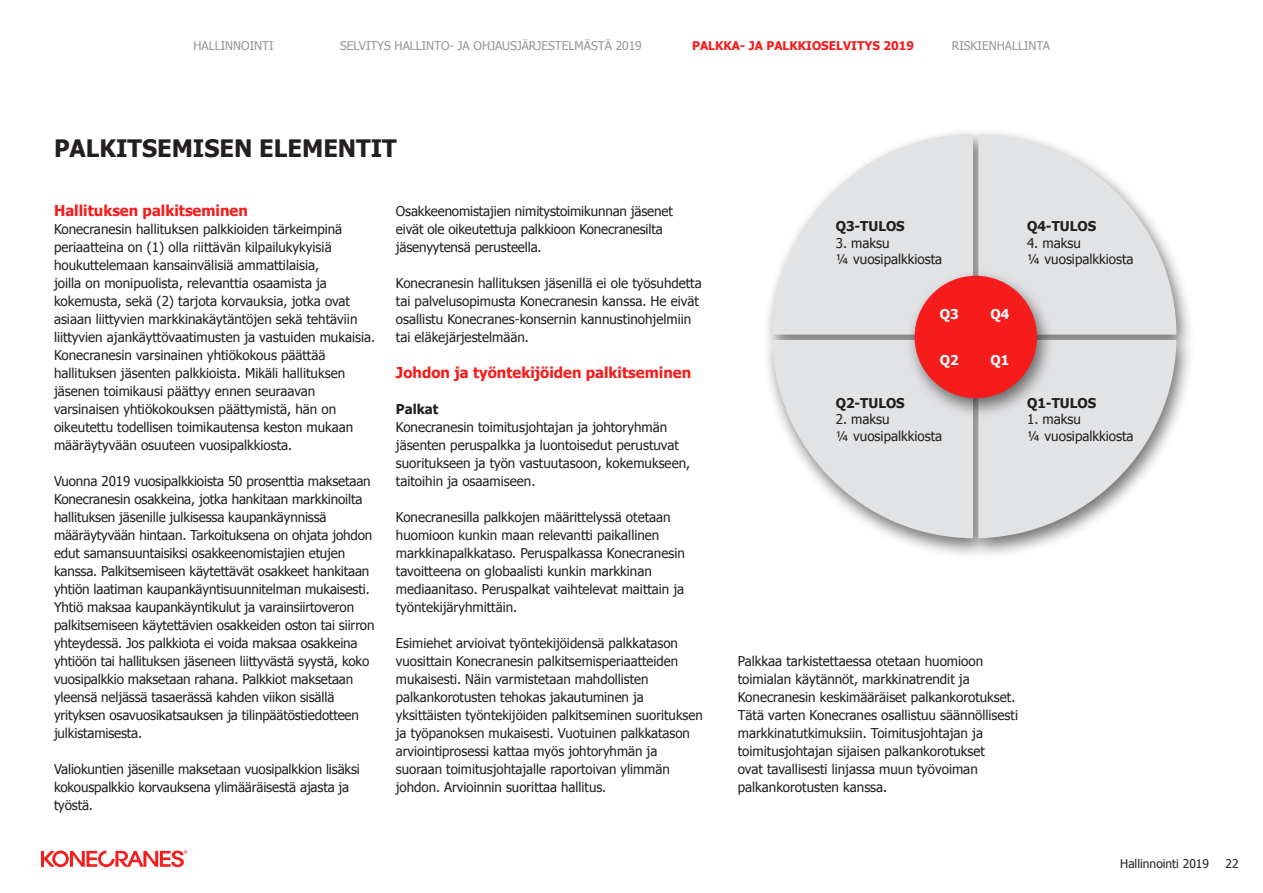
<style>
.page{position:relative;width:1263px;height:893px;background:#fff}
.page>*{position:absolute;margin:0;border:0;box-sizing:border-box;transform-origin:0 0}
.t1{font:700 24px "Tahoma";color:#231f20}
.t2{font:700 15px "Tahoma";color:#f71c1c}
.t3{font:13.5px/18px "Tahoma";color:#231f20}
.t4{font:700 13.5px "Tahoma";color:#231f20}
.t5{font:700 13.5px "Tahoma";color:#fff}
.t6{font:12px "Tahoma";color:#939598}
.t7{font:700 12px "Tahoma";color:#f71c1c}
.t8{font:12px "Tahoma";color:#231f20}
</style>
<div class="page">
<div style="left:762px;top:128px;width:432px;height:432px;background:#231f20;opacity:.62"></div>
<svg style="left:772px;top:134px;width:404px;height:404px;fill:#e2e3e5"></svg>
<div style="left:905px;top:269px;width:150px;height:151px;background:#231f20;opacity:.62"></div>
<div style="left:915px;top:276px;width:122px;height:122px;background:#f71c1c;border-radius:50%"></div>
<hr style="left:41px;top:851px;width:3px;height:16px;background:#f71c1c">
<svg style="left:44px;top:850px;width:143px;height:17px"></svg>
<p class="t6" style="left:193px;top:38px;width:82px">HALLINNOINTI</p>
<p class="t6" style="left:340px;top:38px;width:303px">SELVITYS HALLINTO- JA OHJAUSJÄRJESTELMÄSTÄ 2019</p>
<p class="t7" style="left:692px;top:38px;width:223px">PALKKA- JA PALKKIOSELVITYS 2019</p>
<p class="t6" style="left:952px;top:38px;width:100px">RISKIENHALLINTA</p>
<p class="t1" style="left:54px;top:132px;width:344px">PALKITSEMISEN ELEMENTIT</p>
<p class="t2" style="left:54px;top:200px;width:195px">Hallituksen palkitseminen</p>
<p class="t3" style="left:54px;top:219px;width:323px">Konecranesin hallituksen palkkioiden tärkeimpinä periaatteina on (1) olla riittävän kilpailukykyisiä houkuttelemaan kansainvälisiä ammattilaisia,<br>joilla on monipuolista, relevanttia osaamista ja kokemusta, sekä (2) tarjota korvauksia, jotka ovat asiaan liittyvien markkinakäytäntöjen sekä tehtäviin liittyvien ajankäyttövaatimusten ja vastuiden mukaisia.<br>Konecranesin varsinainen yhtiökokous päättää hallituksen jäsenten palkkioista. Mikäli hallituksen jäsenen toimikausi päättyy ennen seuraavan varsinaisen yhtiökokouksen päättymistä, hän on oikeutettu todellisen toimikautensa keston mukaan määräytyvään osuuteen vuosipalkkiosta.</p>
<p class="t3" style="left:54px;top:471px;width:322px">Vuonna 2019 vuosipalkkioista 50 prosenttia maksetaan Konecranesin osakkeina, jotka hankitaan markkinoilta hallituksen jäsenille julkisessa kaupankäynnissä määräytyvään hintaan. Tarkoituksena on ohjata johdon edut samansuuntaisiksi osakkeenomistajien etujen kanssa. Palkitsemiseen käytettävät osakkeet hankitaan yhtiön laatiman kaupankäyntisuunnitelman mukaisesti.<br>Yhtiö maksaa kaupankäyntikulut ja varainsiirtoveron palkitsemiseen käytettävien osakkeiden oston tai siirron yhteydessä. Jos palkkiota ei voida maksaa osakkeina yhtiöön tai hallituksen jäseneen liittyvästä syystä, koko vuosipalkkio maksetaan rahana. Palkkiot maksetaan yleensä neljässä tasaerässä kahden viikon sisällä yrityksen osavuosikatsauksen ja tilinpäätöstiedotteen julkistamisesta.</p>
<p class="t3" style="left:54px;top:759px;width:307px">Valiokuntien jäsenille maksetaan vuosipalkkion lisäksi kokouspalkkio korvauksena ylimääräisestä ajasta ja työstä.</p>
<p class="t3" style="left:396px;top:201px;width:278px">Osakkeenomistajien nimitystoimikunnan jäsenet eivät ole oikeutettuja palkkioon Konecranesilta jäsenyytensä perusteella.</p>
<p class="t3" style="left:396px;top:273px;width:307px">Konecranesin hallituksen jäsenillä ei ole työsuhdetta tai palvelusopimusta Konecranesin kanssa. He eivät osallistu Konecranes-konsernin kannustinohjelmiin tai eläkejärjestelmään.</p>
<p class="t2" style="left:396px;top:362px;width:297px">Johdon ja työntekijöiden palkitseminen</p>
<p class="t4" style="left:396px;top:400px;width:44px">Palkat</p>
<p class="t3" style="left:396px;top:417px;width:296px">Konecranesin toimitusjohtajan ja johtoryhmän jäsenten peruspalkka ja luontoisedut perustuvat suoritukseen ja työn vastuutasoon, kokemukseen, taitoihin ja osaamiseen.</p>
<p class="t3" style="left:396px;top:507px;width:291px">Konecranesilla palkkojen määrittelyssä otetaan huomioon kunkin maan relevantti paikallinen markkinapalkkataso. Peruspalkassa Konecranesin tavoitteena on globaalisti kunkin markkinan mediaanitaso. Peruspalkat vaihtelevat maittain ja työntekijäryhmittäin.</p>
<p class="t3" style="left:396px;top:633px;width:308px">Esimiehet arvioivat työntekijöidensä palkkatason vuosittain Konecranesin palkitsemisperiaatteiden mukaisesti. Näin varmistetaan mahdollisten palkankorotusten tehokas jakautuminen ja yksittäisten työntekijöiden palkitseminen suorituksen ja työpanoksen mukaisesti. Vuotuinen palkkatason arviointiprosessi kattaa myös johtoryhmän ja suoraan toimitusjohtajalle raportoivan ylimmän johdon. Arvioinnin suorittaa hallitus.</p>
<p class="t4" style="left:836px;top:217px;width:71px">Q3-TULOS</p>
<p class="t3" style="left:836px;top:233px;width:55px">3. maksu</p>
<p class="t3" style="left:836px;top:249px;width:108px">¼ vuosipalkkiosta</p>
<p class="t5" style="left:940px;top:304px;width:20px">Q3</p>
<p class="t5" style="left:940px;top:350px;width:20px">Q2</p>
<p class="t5" style="left:990px;top:350px;width:20px">Q1</p>
<p class="t5" style="left:990px;top:304px;width:20px">Q4</p>
<p class="t4" style="left:836px;top:393px;width:71px">Q2-TULOS</p>
<p class="t3" style="left:836px;top:410px;width:55px">2. maksu</p>
<p class="t3" style="left:836px;top:426px;width:108px">¼ vuosipalkkiosta</p>
<p class="t4" style="left:1027px;top:217px;width:71px">Q4-TULOS</p>
<p class="t3" style="left:1027px;top:233px;width:55px">4. maksu</p>
<p class="t3" style="left:1027px;top:249px;width:108px">¼ vuosipalkkiosta</p>
<p class="t4" style="left:1027px;top:393px;width:71px">Q1-TULOS</p>
<p class="t3" style="left:1027px;top:410px;width:55px">1. maksu</p>
<p class="t3" style="left:1027px;top:426px;width:108px">¼ vuosipalkkiosta</p>
<p class="t3" style="left:738px;top:651px;width:282px">Palkkaa tarkistettaessa otetaan huomioon toimialan käytännöt, markkinatrendit ja Konecranesin keskimääräiset palkankorotukset.<br>Tätä varten Konecranes osallistuu säännöllisesti markkinatutkimuksiin. Toimitusjohtajan ja toimitusjohtajan sijaisen palkankorotukset<br>ovat tavallisesti linjassa muun työvoiman palkankorotusten kanssa.</p>
<p class="t8" style="left:1120px;top:856px;width:90px">Hallinnointi 2019</p>
<p class="t8" style="left:1225px;top:856px;width:15px">22</p>
</div>
